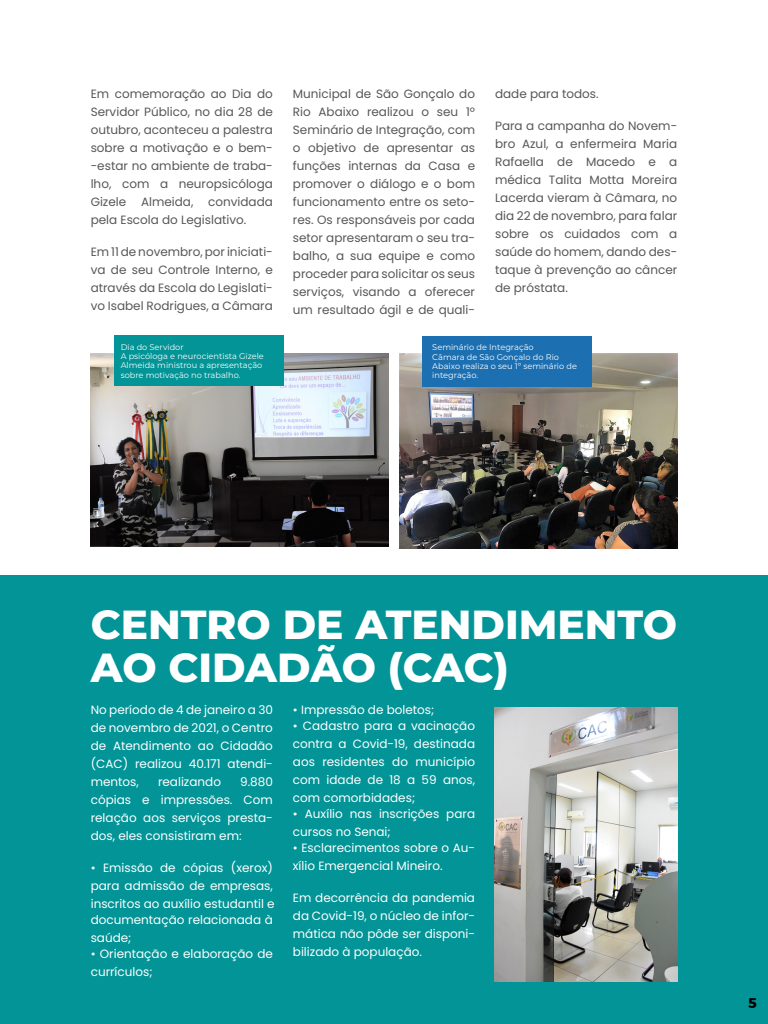
<style>
.page{position:relative;width:768px;height:1024px;background:#fff}
.page>*{position:absolute;margin:0;border:0;box-sizing:border-box;transform-origin:0 0}
.t1{font:800 40.6px/42.5px "Montserrat";color:#fff}
.t2{font:700 14px "Montserrat";color:#000}
.t3{font:12px/18px "Poppins";color:#575756;text-align:justify}
.t4{font:12px/18px "Poppins";color:#fff}
.t5{font:8.2px/9.4px "Montserrat";color:#fff}
</style>
<div class="page">
<div style="left:0;top:576px;width:768px;height:448px;background:#029496"></div>
<img style="left:91px;top:353px;width:297px;height:194px">
<div style="left:114px;top:335px;width:169px;height:51px;background:#029496"></div>
<img style="left:400px;top:353px;width:277px;height:195px">
<div style="left:422px;top:336px;width:170px;height:50px;background:#1c6fb1"></div>
<img style="left:495px;top:708px;width:182px;height:273px">
<p class="t3" style="left:91px;top:85px;width:184px">Em comemoração ao Dia do Servidor Público, no dia 28 de outubro, aconteceu a palestra sobre a motivação e o bem--estar no ambiente de traba&shy;lho, com a neuropsicóloga Gizele Almeida, convidada pela Escola do Legislativo.</p>
<p class="t3" style="left:91px;top:243px;width:184px">Em 11 de novembro, por iniciati&shy;va de seu Controle Interno, e através da Escola do Legislati&shy;vo Isabel Rodrigues, a Câmara</p>
<p class="t3" style="left:293px;top:85px;width:184px">Municipal de São Gonçalo do Rio Abaixo realizou o seu 1º Seminário de Integração, com o objetivo de apresentar as funções internas da Casa e promover o diálogo e o bom funcionamento entre os seto&shy;res. Os responsáveis por cada setor apresentaram o seu tra&shy;balho, a sua equipe e como proceder para solicitar os seus serviços, visando a oferecer um resultado ágil e de quali-</p>
<p class="t3" style="left:495px;top:85px;width:105px">dade para todos.</p>
<p class="t3" style="left:495px;top:117px;width:184px">Para a campanha do Novem&shy;bro Azul, a enfermeira Maria Rafaella de Macedo e a médica Talita Motta Moreira Lacerda vieram à Câmara, no dia 22 de novembro, para falar sobre os cuidados com a saúde do homem, dando des&shy;taque à prevenção ao câncer de próstata.</p>
<p class="t5" style="left:121px;top:342px;width:145px">Dia do Servidor<br>A psicóloga e neurocientista Gizele<br>Almeida ministrou a apresentação sobre motivação no trabalho.</p>
<p class="t5" style="left:432px;top:342px;width:146px">Seminário de Integração<br>Câmara de São Gonçalo do Rio<br>Abaixo realiza o seu 1º seminário de integração.</p>
<h1 class="t1" style="left:91px;top:601px;width:588px">CENTRO DE ATENDIMENTO<br>AO CIDADÃO (CAC)</h1>
<p class="t4" style="left:91px;top:701px;width:184px;text-align:justify">No período de 4 de janeiro a 30 de novembro de 2021, o Centro de Atendimento ao Cidadão (CAC) realizou 40.171 atendi&shy;mentos,</p>
<p class="t4" style="left:158px;top:773px;width:64px">realizando</p>
<p class="t4" style="left:91px;top:773px;width:184px;text-align:justify;text-indent:149px">9.880 cópias e impressões. Com relação aos serviços presta&shy;dos, eles consistiram em:</p>
<p class="t4" style="left:91px;top:859px;width:185px">• Emissão de cópias (xerox) para admissão de empresas, inscritos ao auxílio estudantil e</p>
<p class="t4" style="left:91px;top:911px;width:184px">documentação relacionada à saúde;</p>
<p class="t4" style="left:91px;top:945px;width:184px">• Orientação e elaboração de currículos;</p>
<p class="t4" style="left:293px;top:701px;width:143px">• Impressão de boletos;</p>
<p class="t4" style="left:293px;top:717px;width:184px;text-align:justify">• Cadastro para a vacinação contra a Covid-19, destinada aos residentes do município com idade de 18 a 59 anos, com comorbidades;</p>
<p class="t4" style="left:293px;top:805px;width:184px">• Auxílio nas inscrições para cursos no Senai;</p>
<p class="t4" style="left:293px;top:839px;width:184px">• Esclarecimentos sobre o Au&shy;xílio Emergencial Mineiro.</p>
<p class="t4" style="left:293px;top:889px;width:184px;text-align:justify">Em decorrência da pandemia da Covid-19, o núcleo de infor&shy;mática não pôde ser disponi&shy;bilizado à população.</p>
<p class="t2" style="left:748px;top:992px;width:10px">5</p>
</div>
